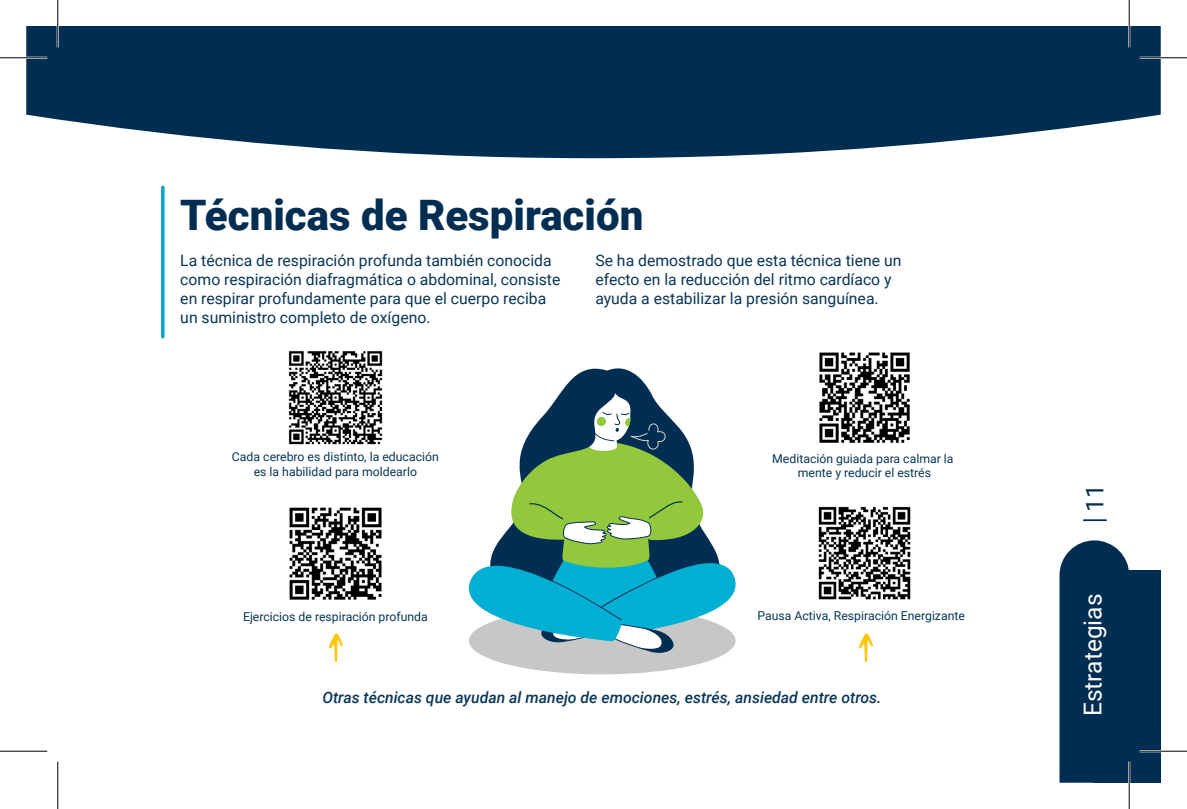
<style>
.page{position:relative;width:1187px;height:809px;background:#fff}
.page>*{position:absolute;margin:0;border:0;box-sizing:border-box;transform-origin:0 0}
.t1{font:900 42px "Roboto";color:#002e52}
.t2{font:24.5px "Roboto";color:#fff}
.t3{font:24.5px "Roboto";color:#002e52}
.t4{font:15.75px/18.9px "Roboto";color:#093657}
.t5{font:italic 500 15.75px "Roboto";color:#093657}
.t6{font:12.25px/14.7px "Roboto";color:#093657;text-align:center}
</style>
<div class="page">
<svg style="left:26px;top:26px;width:1134px;height:132px;fill:#002e52"></svg>
<div style="left:1093px;top:570px;width:67px;height:212px;background:#002e52"></div>
<div style="left:1059px;top:540px;width:70px;height:242px;background:#002e52"></div>
<hr style="left:1083px;top:519px;width:23px;height:2px;background:#002e52">
<hr style="left:161px;top:187px;width:3px;height:150px;background:#08a5cb">
<div style="left:469px;top:607px;width:266px;height:67px;background:#c6c7c7;border-radius:50%"></div>
<svg style="left:468px;top:372px;width:268px;height:281px"></svg>
<svg style="left:858px;top:633px;width:15px;height:29px"></svg>
<svg style="left:328px;top:633px;width:15px;height:29px"></svg>
<img style="left:289px;top:507px;width:93px;height:93px">
<img style="left:288px;top:351px;width:95px;height:94px">
<img style="left:819px;top:352px;width:91px;height:91px">
<img style="left:818px;top:506px;width:93px;height:94px">
<hr style="left:0;top:57px;width:47px;height:2px;background:#fff">
<hr style="left:1139px;top:57px;width:47px;height:2px;background:#fff">
<hr style="left:1139px;top:750px;width:47px;height:2px;background:#fff">
<hr style="left:57px;top:0;width:2px;height:47px;background:#fff">
<hr style="left:1128px;top:0;width:2px;height:47px;background:#fff">
<hr style="left:1128px;top:761px;width:2px;height:47px;background:#fff">
<hr style="left:0;top:57px;width:47px;height:1px;background:#000">
<hr style="left:1139px;top:57px;width:47px;height:1px;background:#000">
<hr style="left:0;top:750px;width:47px;height:1px;background:#000">
<hr style="left:1139px;top:750px;width:47px;height:1px;background:#000">
<hr style="left:57px;top:0;width:1px;height:47px;background:#000">
<hr style="left:57px;top:761px;width:1px;height:47px;background:#000">
<hr style="left:1128px;top:0;width:1px;height:47px;background:#000">
<hr style="left:1128px;top:761px;width:1px;height:47px;background:#000">
<h1 class="t1" style="left:180px;top:186px;width:464px">Técnicas de Respiración</h1>
<p class="t4" style="left:180px;top:250px;width:381px">La técnica de respiración profunda también conocida como respiración diafragmática o abdominal, consiste en respirar profundamente para que el cuerpo reciba un suministro completo de oxígeno.</p>
<p class="t4" style="left:595px;top:250px;width:307px">Se ha demostrado que esta técnica tiene un efecto en la reducción del ritmo cardíaco y ayuda a estabilizar la presión sanguínea.</p>
<p class="t6" style="left:232px;top:449px;width:208px">Cada cerebro es distinto, la educación es la habilidad para moldearlo</p>
<p class="t6" style="left:772px;top:450px;width:183px">Meditación guiada para calmar la mente y reducir el estrés</p>
<p class="t6" style="left:243px;top:608px;width:186px">Ejercicios de respiración profunda</p>
<p class="t6" style="left:757px;top:608px;width:209px">Pausa Activa, Respiración Energizante</p>
<p class="t5" style="left:322px;top:686px;width:561px">Otras técnicas que ayudan al manejo de emociones, estrés, ansiedad entre otros.</p>
<h2 class="t3" style="left:1077px;top:512px;width:29px;rotate:-90deg">11</h2>
<h2 class="t2" style="left:1075px;top:716px;width:124px;rotate:-90deg">Estrategias</h2>
</div>
